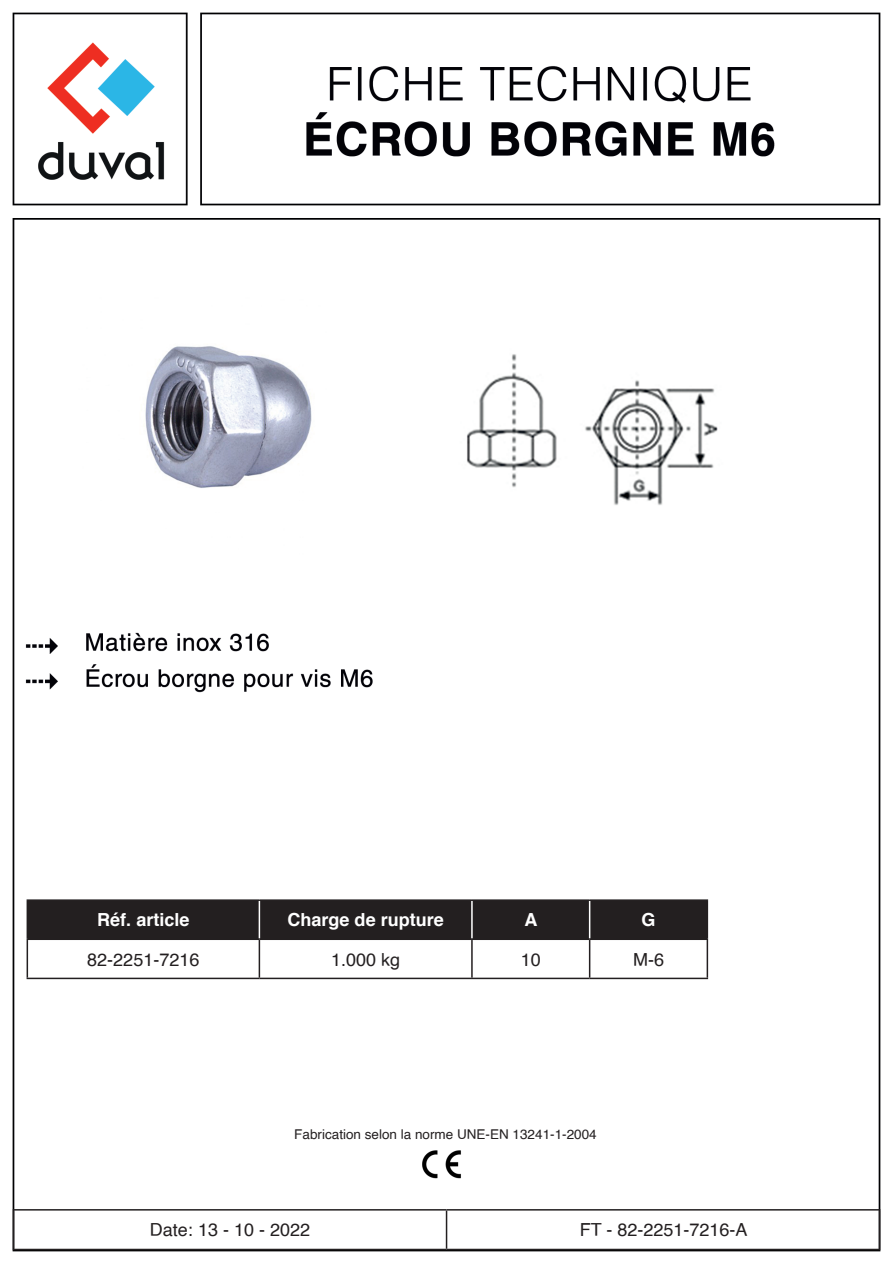
<style>
.page{position:relative;width:893px;height:1263px;background:#fff}
.page>*{position:absolute;margin:0;border:0;box-sizing:border-box;transform-origin:0 0}
.t1{font:18px "Helvetica";color:#231f20}
.t2{font:700 18px "Helvetica";color:#fff}
.t3{font:13.5px "Helvetica";color:#231f20}
</style>
<div class="page">
<img style="left:12px;top:12px;width:869px;height:1240px">
<div style="left:28px;top:901px;width:679px;height:37px;background:#231f20"></div>
<hr style="left:27px;top:940px;width:1px;height:38px;background:#231f20">
<hr style="left:589px;top:940px;width:1px;height:38px;background:#231f20">
<hr style="left:707px;top:940px;width:1px;height:38px;background:#231f20">
<hr style="left:27px;top:978px;width:232px;height:1px;background:#231f20">
<hr style="left:472px;top:978px;width:118px;height:1px;background:#231f20">
<hr style="left:590px;top:978px;width:118px;height:1px;background:#231f20">
<hr style="left:259px;top:940px;width:1px;height:38px;background:#231f20">
<hr style="left:471px;top:940px;width:2px;height:38px;background:#231f20">
<hr style="left:259px;top:978px;width:213px;height:1px;background:#231f20">
<hr style="left:259px;top:901px;width:1px;height:37px;background:#fff">
<hr style="left:471px;top:901px;width:2px;height:37px;background:#fff">
<hr style="left:589px;top:901px;width:1px;height:37px;background:#fff">
<hr style="left:27px;top:899px;width:232px;height:2px;background:#231f20">
<hr style="left:27px;top:901px;width:1px;height:37px;background:#231f20">
<hr style="left:259px;top:899px;width:213px;height:2px;background:#231f20">
<hr style="left:472px;top:899px;width:118px;height:2px;background:#231f20">
<hr style="left:590px;top:899px;width:118px;height:2px;background:#231f20">
<hr style="left:707px;top:901px;width:1px;height:37px;background:#231f20">
<hr style="left:27px;top:938px;width:232px;height:2px;background:#231f20">
<hr style="left:259px;top:938px;width:213px;height:2px;background:#231f20">
<hr style="left:472px;top:938px;width:118px;height:2px;background:#231f20">
<hr style="left:590px;top:938px;width:118px;height:2px;background:#231f20">
<hr style="left:13px;top:1209px;width:434px;height:1px;background:#231f20">
<hr style="left:13px;top:1210px;width:1px;height:39px;background:#231f20">
<hr style="left:447px;top:1209px;width:433px;height:1px;background:#231f20">
<hr style="left:446px;top:1210px;width:1px;height:39px;background:#231f20">
<hr style="left:879px;top:1210px;width:1px;height:39px;background:#231f20">
<hr style="left:13px;top:1249px;width:434px;height:1px;background:#231f20">
<hr style="left:447px;top:1249px;width:433px;height:1px;background:#231f20">
<img style="left:417px;top:1146px;width:55px;height:38px">
<p class="t2" style="left:97px;top:906px;width:94px">Réf. article</p>
<p class="t2" style="left:288px;top:906px;width:158px">Charge de rupture</p>
<p class="t2" style="left:525px;top:906px;width:15px">A</p>
<p class="t2" style="left:641px;top:906px;width:16px">G</p>
<p class="t1" style="left:87px;top:945px;width:114px">82-2251-7216</p>
<p class="t1" style="left:331px;top:945px;width:71px">1.000 kg</p>
<p class="t1" style="left:521px;top:945px;width:22px">10</p>
<p class="t1" style="left:633px;top:945px;width:32px">M-6</p>
<p class="t3" style="left:294px;top:1124px;width:304px">Fabrication selon la norme UNE-EN 13241-1-2004</p>
<p class="t1" style="left:150px;top:1216px;width:162px">Date: 13 - 10 - 2022</p>
<p class="t1" style="left:580px;top:1216px;width:169px">FT - 82-2251-7216-A</p>
</div>
